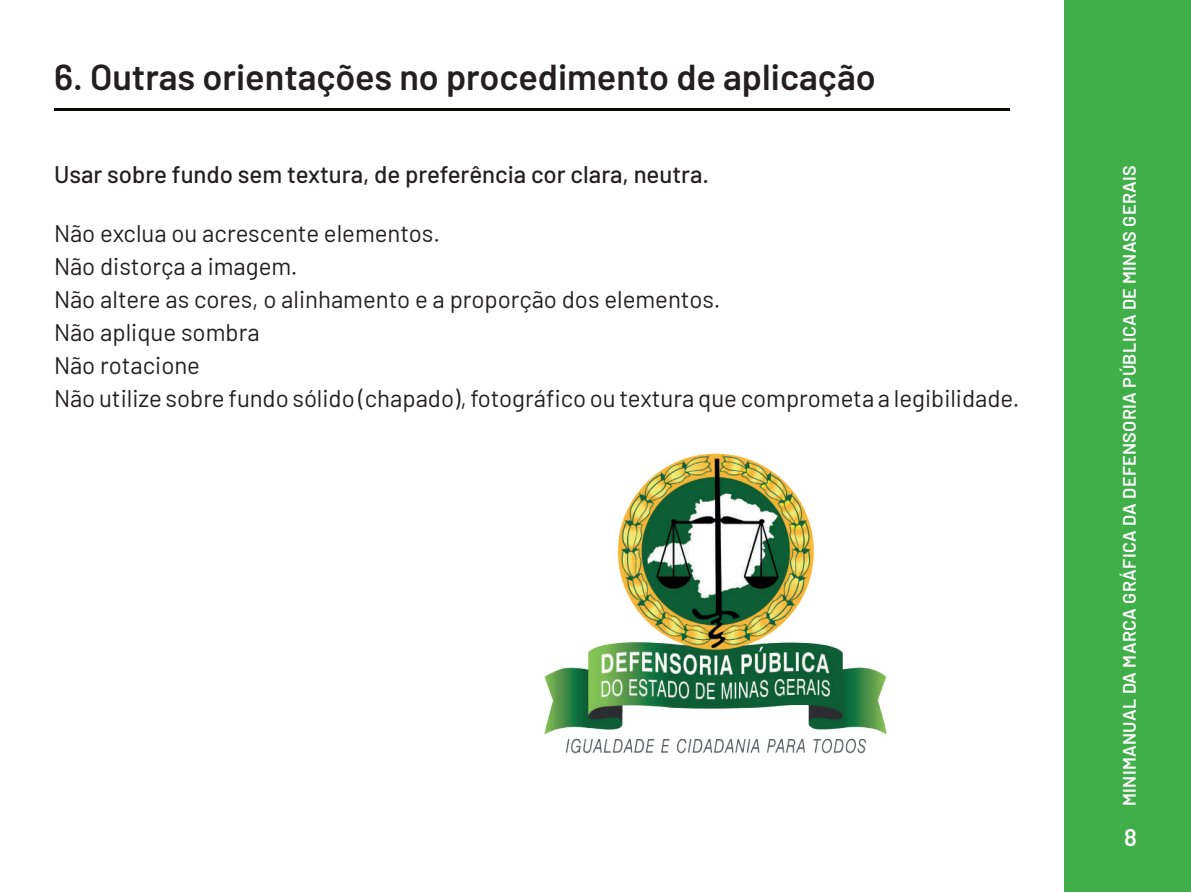
<style>
.page{position:relative;width:1191px;height:893px;background:#fff}
.page>*{position:absolute;margin:0;border:0;box-sizing:border-box;transform-origin:0 0}
.t1{font:600 36px "Barlow";color:#231f20}
.t2{font:24px/33px "Barlow";color:#231f20}
.t3{font:500 24px "Barlow";color:#231f20}
.t4{font:600 24px "Barlow";color:#fff}
.t5{font:600 18px "Barlow";letter-spacing:.02em;color:#fff}
</style>
<div class="page">
<div style="left:1064px;top:1px;width:126px;height:891px;background:#40ae49"></div>
<hr style="left:54px;top:108px;width:956px;height:3px;background:#0c0806">
<img style="left:544px;top:453px;width:343px;height:301px">
<h1 class="t1" style="left:54px;top:51px;width:823px">6. Outras orientações no procedimento de aplicação</h1>
<p class="t3" style="left:54px;top:157px;width:656px">Usar sobre fundo sem textura, de preferência cor clara, neutra.</p>
<p class="t2" style="left:54px;top:215px;width:967px">Não exclua ou acrescente elementos.<br>Não distorça a imagem.<br>Não altere as cores, o alinhamento e a proporção dos elementos.<br>Não aplique sombra<br>Não rotacione<br>Não utilize sobre fundo sólido (chapado), fotográfico ou textura que comprometa a legibilidade.</p>
<p class="t5" style="left:1116px;top:806px;width:643px;rotate:-90deg">MINIMANUAL DA MARCA GRÁFICA DA DEFENSORIA PÚBLICA DE MINAS GERAIS</p>
<p class="t4" style="left:1124px;top:820px;width:14px">8</p>
</div>
